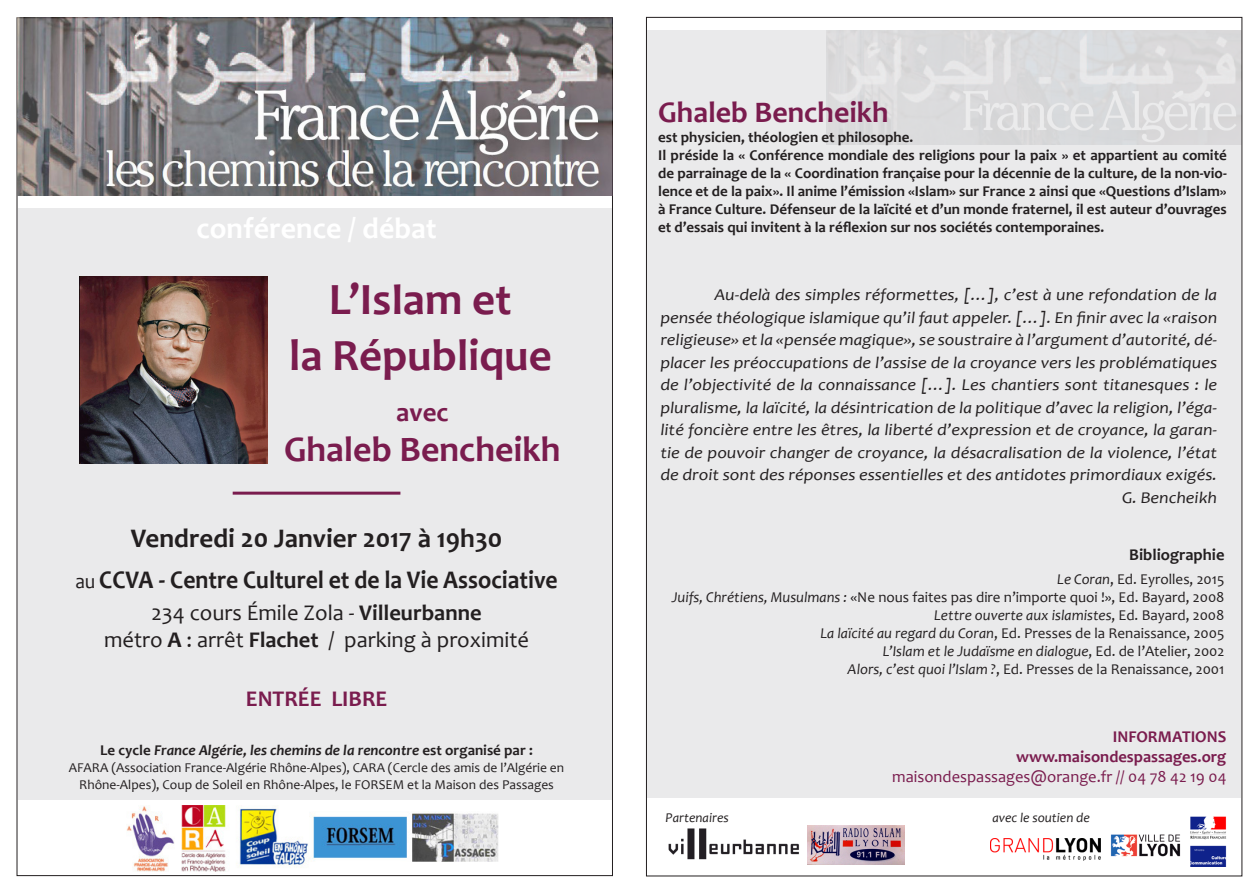
<style>
.page{position:relative;width:1259px;height:893px;background:#fff}
.page>*{position:absolute;margin:0;border:0;box-sizing:border-box;transform-origin:0 0}
.t1{font:700 45px "Candara";color:#7a1c4e}
.t2{font:700 36px "Candara";color:#7a1c4e}
.t3{font:700 30px "Candara";color:#fff}
.t4{font:700 30px "Candara";color:#7a1c4e}
.t5{font:700 27px "Candara";color:#231f20}
.t6{font:700 27px "Candara";color:#7a1c4e}
.t7{font:700 25.5px "Candara";color:#231f20;scale:.93 1}
.t8{font:22.5px "Candara";color:#231f20}
.t9{font:700 22.5px "Candara";color:#7a1c4e}
.t10{font:italic 16.5px/22.5px "Candara";color:#231f20;text-align:justify;scale:1.1 1}
.t11{font:16.5px "Candara";color:#7a1c4e}
.t12{font:700 16.5px "Candara";color:#7a1c4e}
.t13{font:700 16.5px "Candara";color:#231f20}
.t14{font:700 15px/18px "Candara";color:#231f20;text-align:justify}
.t15{font:15px "Candara";color:#231f20}
.t16{font:italic 15px "Candara";color:#231f20}
.t17{font:italic 700 15px "Candara";color:#231f20}
.t18{font:13.5px "Candara";color:#231f20}
.t19{font:italic 13.5px "Candara";color:#231f20}
.s1{font-size:43.2px}
.s2{font-weight:400;font-size:21px}
.s3{font-weight:700}
.s4{font-style:normal}
.s5{font-style:italic}
</style>
<div class="page">
<div style="left:18px;top:208px;width:594px;height:591px;background:#eaeaeb"></div>
<div style="left:647px;top:31px;width:594px;height:767px;background:linear-gradient(to bottom,#e5e5e6,#ececed)"></div>
<hr style="left:233px;top:492px;width:167px;height:3px;background:#7a1c4e">
<img style="left:17px;top:17px;width:595px;height:179px">
<img style="left:127px;top:806px;width:372px;height:66px">
<img style="left:80px;top:276px;width:188px;height:187px">
<img style="left:1190px;top:816px;width:36px;height:50px">
<img style="left:1110px;top:834px;width:71px;height:23px">
<img style="left:990px;top:838px;width:110px;height:23px">
<img style="left:807px;top:825px;width:97px;height:39px">
<img style="left:668px;top:828px;width:131px;height:32px">
<p class="t3" style="left:196px;top:210px;width:242px">conférence / débat</p>
<p class="t1" style="left:329px;top:271px;width:184px">L’Is<span class="s1">l</span>am et</p>
<p class="t1" style="left:289px;top:327px;width:265px">la République</p>
<p class="t6" style="left:396px;top:396px;width:54px">avec</p>
<p class="t2" style="left:284px;top:427px;width:278px">Ghaleb Bencheikh</p>
<p class="t5" style="left:131px;top:521px;width:373px">Vendredi 20 Janvier 2017 à 19h30</p>
<p class="t7" style="left:75px;top:564px;width:520px"><span class="s2">au</span> CCVA - Centre Culturel et de la Vie Associative</p>
<p class="t8" style="left:151px;top:599px;width:332px">234 cours Émile Zola - <span class="s3">Villeurbanne</span></p>
<p class="t8" style="left:104px;top:626px;width:426px">métro <span class="s3">A</span> : arrêt <span class="s3">Flachet</span> / parking à proximité</p>
<p class="t9" style="left:246px;top:684px;width:143px">ENTRÉE LIBRE</p>
<p class="t17" style="left:100px;top:740px;width:434px"><span class="s4">Le cycle</span> France Algérie, les chemins de la rencontre <span class="s4">est organisé par :</span></p>
<p class="t18" style="left:69px;top:759px;width:497px">AFARA (Association France-Algérie Rhône-Alpes), CARA (Cercle des amis de l’Algérie en</p>
<p class="t18" style="left:79px;top:776px;width:476px">Rhône-Alpes), Coup de Soleil en Rhône-Alpes, le FORSEM et la Maison des Passages</p>
<p class="t4" style="left:658px;top:94px;width:232px">Ghaleb Bencheikh</p>
<p class="t14" style="left:658px;top:128px;width:257px">est physicien, théologien et philosophe.</p>
<p class="t14" style="left:658px;top:146px;width:570px">Il préside la « Conférence mondiale des religions pour la paix » et appartient au comité de parrainage de la « Coordination française pour la décennie de la culture, de la non-vio&shy;lence et de la paix». Il anime l’émission «Islam» sur France 2 ainsi que «Questions d’Islam» à France Culture. Défenseur de la laïcité et d’un monde fraternel, il est auteur d’ouvrages et d’essais qui invitent à la réflexion sur nos sociétés contemporaines.</p>
<p class="t10" style="left:660px;top:284px;width:508px;text-indent:54px">Au-delà des simples réformettes, […], c’est à une refondation de la pensée théologique islamique qu’il faut appeler. […]. En finir avec la «raison religieuse» et la «pensée magique», se soustraire à l’argument d’autorité, dé&shy;placer les préoccupations de l’assise de la croyance vers les problématiques de l’objectivité de la connaissance […]. Les chantiers sont titanesques : le pluralisme, la laïcité, la désintrication de la politique d’avec la religion, l’éga&shy;lité foncière entre les êtres, la liberté d’expression et de croyance, la garan&shy;tie de pouvoir changer de croyance, la désacralisation de la violence, l’état de droit sont des réponses essentielles et des antidotes primordiaux exigés.</p>
<p class="t10" style="left:1122px;top:486px;width:88px">G. Bencheikh</p>
<p class="t13" style="left:1129px;top:545px;width:97px">Bibliographie</p>
<p class="t15" style="left:1057px;top:570px;width:169px"><span class="s5">Le Coran</span>, Ed. Eyrolles, 2015</p>
<p class="t15" style="left:672px;top:588px;width:554px"><span class="s5">Juifs, Chrétiens, Musulmans :</span> «Ne nous faites pas dire n’importe quoi !», Ed. Bayard, 2008</p>
<p class="t16" style="left:934px;top:606px;width:292px">Lettre ouverte aux islamistes<span class="s4">, Ed. Bayard, 2008</span></p>
<p class="t15" style="left:820px;top:624px;width:405px"><span class="s5">La laïcité au regard du Coran</span>, Ed. Presses de la Renaissance, 2005</p>
<p class="t16" style="left:883px;top:642px;width:343px">L’Islam et le Judaïsme en dialogue<span class="s4">, Ed. de l’Atelier, 2002</span></p>
<p class="t15" style="left:847px;top:660px;width:378px"><span class="s5">Alors, c’est quoi l’Islam ?</span>, Ed. Presses de la Renaissance, 2001</p>
<p class="t19" style="left:665px;top:809px;width:65px">Partenaires</p>
<p class="t12" style="left:1112px;top:726px;width:115px">INFORMATIONS</p>
<p class="t12" style="left:1016px;top:746px;width:212px">www.maisondespassages.org</p>
<p class="t11" style="left:892px;top:766px;width:336px">maisondespassages@orange.fr // 04 78 42 19 04</p>
<p class="t19" style="left:992px;top:809px;width:99px">avec le soutien de</p>
</div>
